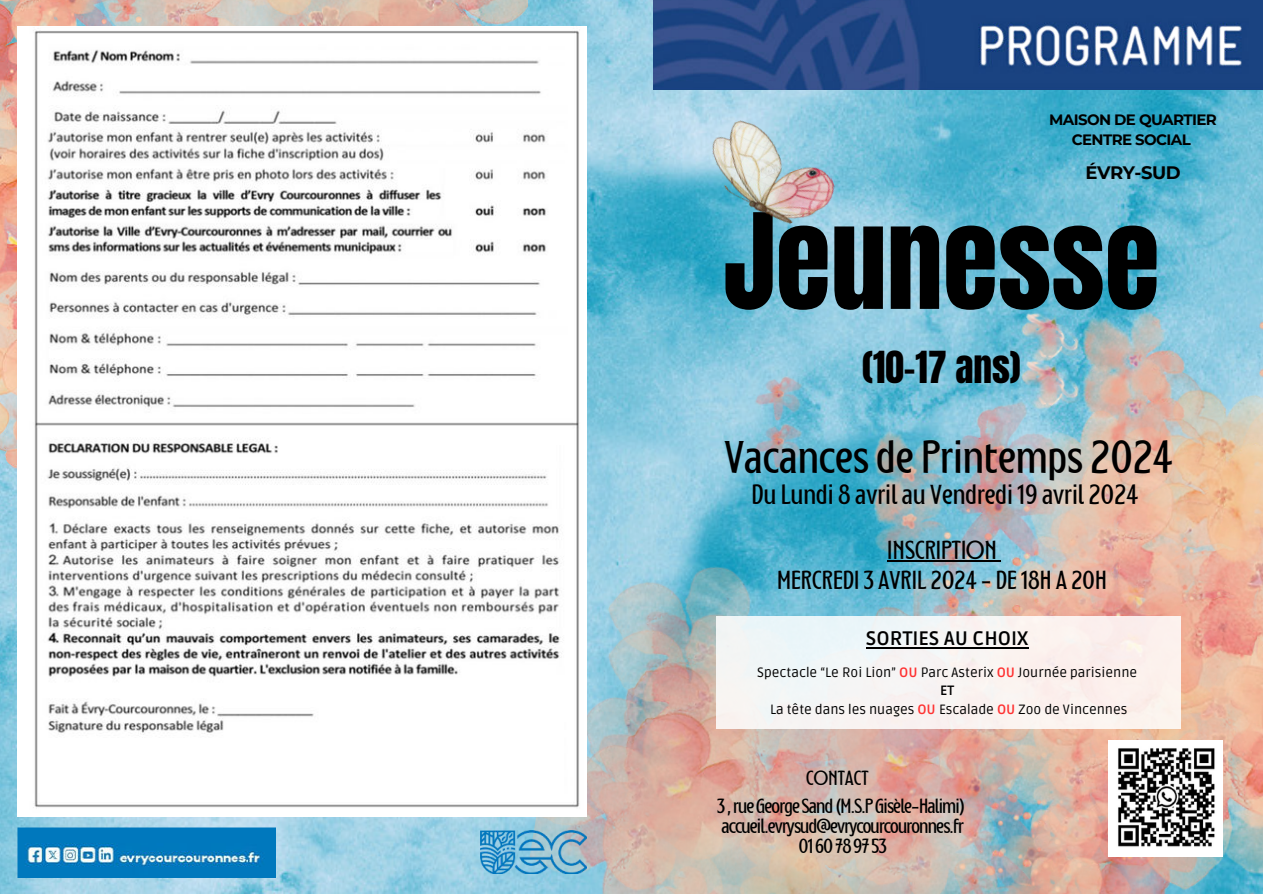
<style>
.page{position:relative;width:1263px;height:894px;background:#fff}
.page>*{position:absolute;margin:0;border:0;box-sizing:border-box;transform-origin:0 0}
.t1{font:112.5px "Anton";color:#000}
.t2{font:37.5px "Montagna LTD";color:#000}
.t3{font:37.5px "Anton";color:#000}
.t4{font:22.5px "Montagna LTD";color:#000}
.t5{font:21px/29.2px "Montagna LTD";color:#000;text-align:center}
.t6{font:700 19.5px "Ruda";color:#000}
.t7{font:700 18px "Montserrat";letter-spacing:-.025em;color:#000}
.t8{font:16.5px/27.9px "Montagna LTD";letter-spacing:-.05em;color:#000;text-align:center}
.t9{font:700 15px/20.2px "Montserrat";letter-spacing:-.04em;color:#000;text-align:center}
.t10{font:13.5px/18.8px "Ruda";color:#000;text-align:center}
.s1{font-weight:700;color:#ff3131}
.s2{font-weight:700}
</style>
<div class="page">
<img style="left:0;top:0;width:1263px;height:893px">
<img style="left:586px;top:184px;width:677px;height:47px">
<img style="left:505px;top:231px;width:758px;height:662px">
<img style="left:481px;top:830px;width:105px;height:43px">
<img style="left:18px;top:827px;width:257px;height:49px">
<img style="left:1108px;top:739px;width:115px;height:116px">
<img style="left:0;top:0;width:528px;height:540px">
<img style="left:18px;top:26px;width:568px;height:790px">
<img style="left:654px;top:0;width:609px;height:90px">
<hr style="left:887px;top:560px;width:110px;height:1px;background:#000">
<img style="left:705px;top:98px;width:136px;height:142px">
<div style="left:717px;top:615px;width:464px;height:113px;background:linear-gradient(to right,#f0f6f8,#fef0ec)"></div>
<hr style="left:866px;top:646px;width:162px;height:2px;background:#000">
<p class="t9" style="left:1049px;top:109px;width:169px">MAISON DE QUARTIER<br>CENTRE SOCIAL</p>
<h3 class="t7" style="left:1085px;top:159px;width:97px">ÉVRY-SUD</h3>
<h1 class="t1" style="left:723px;top:204px;width:438px">JEUNESSE</h1>
<h2 class="t3" style="left:862px;top:348px;width:160px">(10-17 ANS)</h2>
<h2 class="t2" style="left:724px;top:430px;width:449px">Vacances de Printemps 2024</h2>
<h3 class="t4" style="left:752px;top:478px;width:388px">Du Lundi 8 avril au Vendredi 19 avril 2024</h3>
<h3 class="t5" style="left:777px;top:535px;width:331px">INSCRIPTION<br>MERCREDI 3 AVRIL 2024 - DE 18H A 20H</h3>
<h3 class="t6" style="left:866px;top:627px;width:164px">SORTIES AU CHOIX</h3>
<p class="t10" style="left:757px;top:662px;width:381px">Spectacle “Le Roi Lion” <span class="s1">OU</span> Parc Asterix <span class="s1">OU</span> Journée parisienne<br><span class="s2">ET<br></span>La tête dans les nuages <span class="s1">OU</span> Escalade <span class="s1">OU</span> Zoo de Vincennes</p>
<p class="t8" style="left:717px;top:763px;width:250px">CONTACT<br>3 , rue George Sand (M.S.P Gisèle-Halimi)</p>
<p class="t8" style="left:721px;top:815px;width:244px;line-height:20.2px">accueil.evrysud@evrycourcouronnes.fr<br>01 60 78 97 53</p>
</div>
